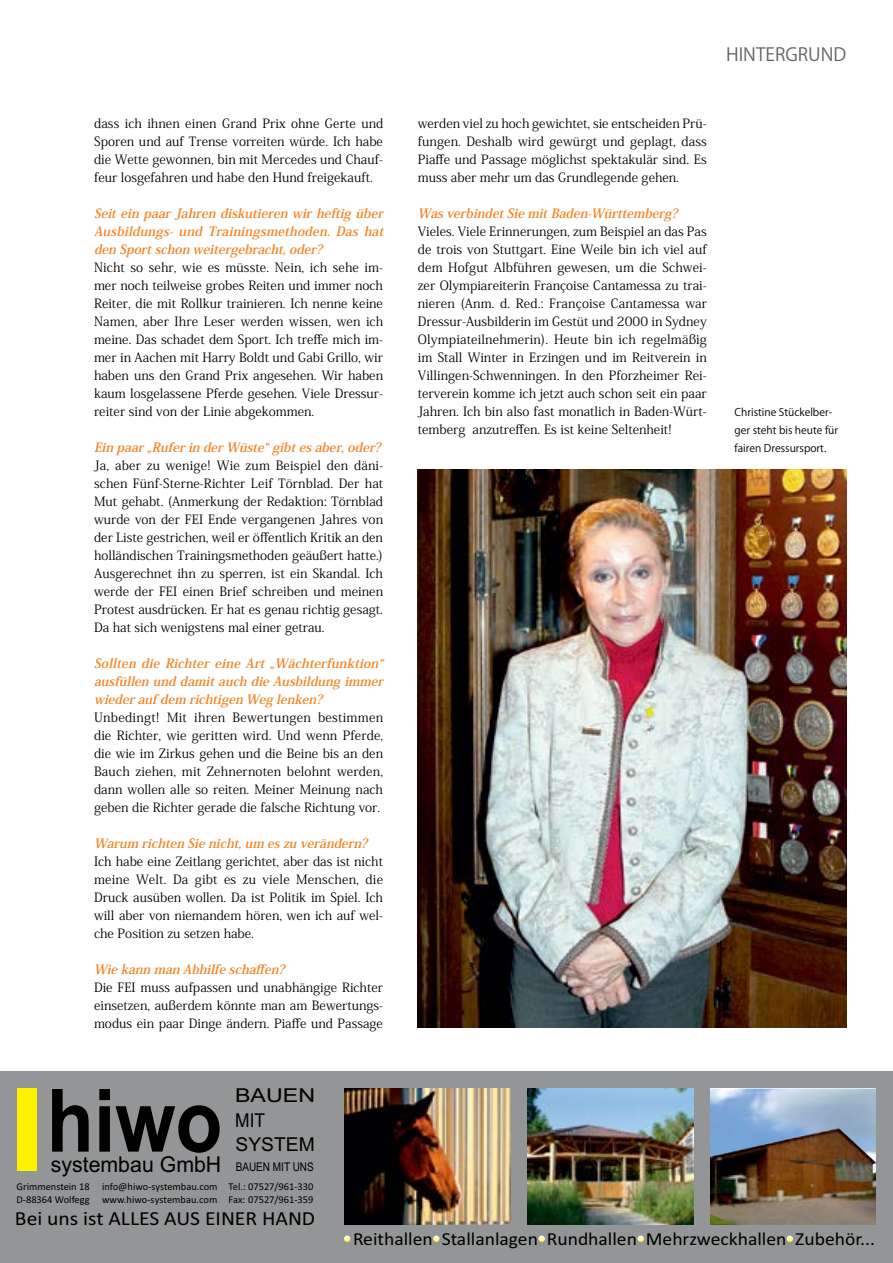
<style>
.page{position:relative;width:893px;height:1263px;background:#fff}
.page>*{position:absolute;margin:0;border:0;box-sizing:border-box;transform-origin:0 0}
.t1{font:700 87.45px "Arial";color:#000;scale:.88 1}
.t2{font:21.9px "Arial";color:#000}
.t3{font:20.1px "Calibri";color:#000;scale:1.07 1}
.t4{font:19.05px "Arial";color:#000}
.t5{font:19.05px "Arial";color:#000;scale:1.22 1}
.t6{font:19.05px "Arial";color:#000;scale:.91 1}
.t7{font:18.45px "Calibri";color:#000;scale:1.06 1}
.t8{font:18px "Koz Go Pro";color:#636466}
.t9{font:12.75px/18px "Koz Min Pro";color:#000;text-align:justify}
.t10{font:italic 700 12.75px/18px "Koz Min Pro";color:#f58220;text-align:justify}
.t11{font:12px "Arial";color:#000;scale:.83 1}
.t12{font:10.5px/18px "Koz Go Pro";color:#000}
.t13{font:10.35px/12.8px "Calibri";color:#000}
</style>
<div class="page">
<img style="left:418px;top:470px;width:428px;height:558px">
<div style="left:0;top:1071px;width:893px;height:192px;background:#939597"></div>
<img style="left:344px;top:1089px;width:166px;height:136px">
<svg style="left:344px;top:1235px;width:6px;height:7px"></svg>
<div style="left:17px;top:1089px;width:20px;height:82px;background:#fff200"></div>
<img style="left:710px;top:1173px;width:166px;height:52px">
<img style="left:710px;top:1089px;width:166px;height:84px">
<img style="left:710px;top:1214px;width:28px;height:11px">
<img style="left:527px;top:1089px;width:166px;height:136px">
<svg style="left:433px;top:1235px;width:6px;height:7px"></svg>
<svg style="left:538px;top:1235px;width:7px;height:7px"></svg>
<svg style="left:637px;top:1235px;width:7px;height:7px"></svg>
<svg style="left:787px;top:1235px;width:6px;height:7px"></svg>
<p class="t9" style="left:94px;top:113px;width:291px">dass ich ihnen einen Grand Prix ohne Gerte und Sporen und auf Trense vorreiten würde. Ich habe die Wette gewonnen, bin mit Mercedes und Chauf&shy;feur losgefahren und habe den Hund freigekauft.</p>
<p class="t10" style="left:94px;top:203px;width:294px">Seit ein paar Jahren diskutieren wir heftig über Ausbildungs- und Trainingsmethoden. Das hat den Sportschon weitergebracht,oder?</p>
<p class="t9" style="left:94px;top:257px;width:291px">Nicht so sehr, wie es müsste. Nein, ich sehe im&shy;mer noch teilweise grobes Reiten und immer noch Reiter, die mit Rollkur trainieren. Ich nenne keine Namen, aber Ihre Leser werden wissen, wen ich meine. Das schadet dem Sport. Ich treffe mich im&shy;mer in Aachen mit Harry Boldt und Gabi Grillo, wir haben uns den Grand Prix angesehen. Wir haben kaum losgelassene Pferde gesehen. Viele Dressur&shy;reiter sind von der Linie abgekommen.</p>
<p class="t10" style="left:94px;top:437px;width:292px">Ein paar„Ruferin derWüste“gibtesaber,oder?</p>
<p class="t9" style="left:94px;top:455px;width:291px">Ja, aber zu wenige! Wie zum Beispiel den däni&shy;schen Fünf-Sterne-Richter Leif Törnblad. Der hat Mut gehabt. (Anmerkung der Redaktion: Törnblad wurde von der FEI Ende vergangenen Jahres von der Liste gestrichen, weil er öffentlich Kritik an den holländischen Trainingsmethoden geäußert hatte.)<br>Ausgerechnet ihn zu sperren, ist ein Skandal. Ich werde der FEI einen Brief schreiben und meinen Protest ausdrücken. Er hat es genau richtig gesagt.<br>Da hat sich wenigstens mal einer getrau.</p>
<p class="t10" style="left:94px;top:653px;width:294px">Sollten die Richter eine Art „Wächterfunktion“ ausfüllen und damitauch dieAusbildung immer wiederauf dem richtigen Weg lenken?</p>
<p class="t9" style="left:94px;top:707px;width:291px">Unbedingt! Mit ihren Bewertungen bestimmen die Richter, wie geritten wird. Und wenn Pferde, die wie im Zirkus gehen und die Beine bis an den Bauch ziehen, mit Zehnernoten belohnt werden, dann wollen alle so reiten. Meiner Meinung nach geben die Richter gerade die falsche Richtung vor.</p>
<p class="t10" style="left:94px;top:833px;width:279px">Warum richten Sienicht,um eszu verändern?</p>
<p class="t9" style="left:94px;top:851px;width:290px">Ich habe eine Zeitlang gerichtet, aber das ist nicht meine Welt. Da gibt es zu viele Menschen, die Druck ausüben wollen. Da ist Politik im Spiel. Ich will aber von niemandem hören, wen ich auf wel&shy;che Position zu setzen habe.</p>
<p class="t10" style="left:94px;top:959px;width:196px">Wiekann man Abhilfeschaffen?</p>
<p class="t9" style="left:94px;top:977px;width:290px">Die FEI muss aufpassen und unabhängige Richter einsetzen, außerdem könnte man am Bewertungs&shy;modus ein paar Dinge ändern. Piaffe und Passage</p>
<h1 class="t1" style="left:47px;top:1062px;width:201px">hiwo</h1>
<h2 class="t2" style="left:51px;top:1149px;width:172px">systembau GmbH</h2>
<h3 class="t5" style="left:235px;top:1083px;width:67px">BAUEN</h3>
<h3 class="t6" style="left:235px;top:1108px;width:34px">MIT</h3>
<h3 class="t4" style="left:235px;top:1132px;width:81px">SYSTEM</h3>
<p class="t11" style="left:236px;top:1159px;width:96px">BAUEN MIT UNS</p>
<p class="t13" style="left:16px;top:1180px;width:75px">Grimmenstein 18<br>D-88364 Wolfegg</p>
<p class="t13" style="left:229px;top:1180px;width:86px">Tel.: 07527/961-330<br>Fax: 07527/961-359</p>
<p class="t13" style="left:102px;top:1180px;width:117px">info@hiwo-systembau.com www.hiwo-systembau.com</p>
<h3 class="t3" style="left:15px;top:1205px;width:282px">Bei uns ist ALLES AUS EINER HAND</h3>
<h3 class="t8" style="left:726px;top:43px;width:122px">HINTERGRUND</h3>
<p class="t9" style="left:418px;top:113px;width:290px">werden viel zu hoch gewichtet, sie entscheiden Prü&shy;fungen. Deshalb wird gewürgt und geplagt, dass Piaffe und Passage möglichst spektakulär sind. Es muss aber mehr um das Grundlegende gehen.</p>
<p class="t10" style="left:418px;top:203px;width:265px">WasverbindetSiemitBaden-Württemberg?</p>
<p class="t9" style="left:418px;top:221px;width:291px">Vieles. Viele Erinnerungen, zum Beispiel an das Pas de trois von Stuttgart. Eine Weile bin ich viel auf dem Hofgut Albführen gewesen, um die Schwei&shy;zer Olympiareiterin Françoise Cantamessa zu trai&shy;nieren (Anm. d. Red.: Françoise Cantamessa war Dressur-Ausbilderin im Gestüt und 2000 in Sydney Olympiateilnehmerin). Heute bin ich regelmäßig im Stall Winter in Erzingen und im Reitverein in Villingen-Schwenningen. In den Pforzheimer Rei&shy;terverein komme ich jetzt auch schon seit ein paar Jahren. Ich bin also fast monatlich in Baden-Würt&shy;temberg anzutreffen. Es ist keine Seltenheit!</p>
<p class="t12" style="left:735px;top:403px;width:105px">Christine Stückelber&shy;ger steht bis heute für fairen Dressursport.</p>
<h3 class="t7" style="left:353px;top:1227px;width:494px">Reithallen Stallanlagen Rundhallen Mehrzweckhallen Zubehör...</h3>
</div>
